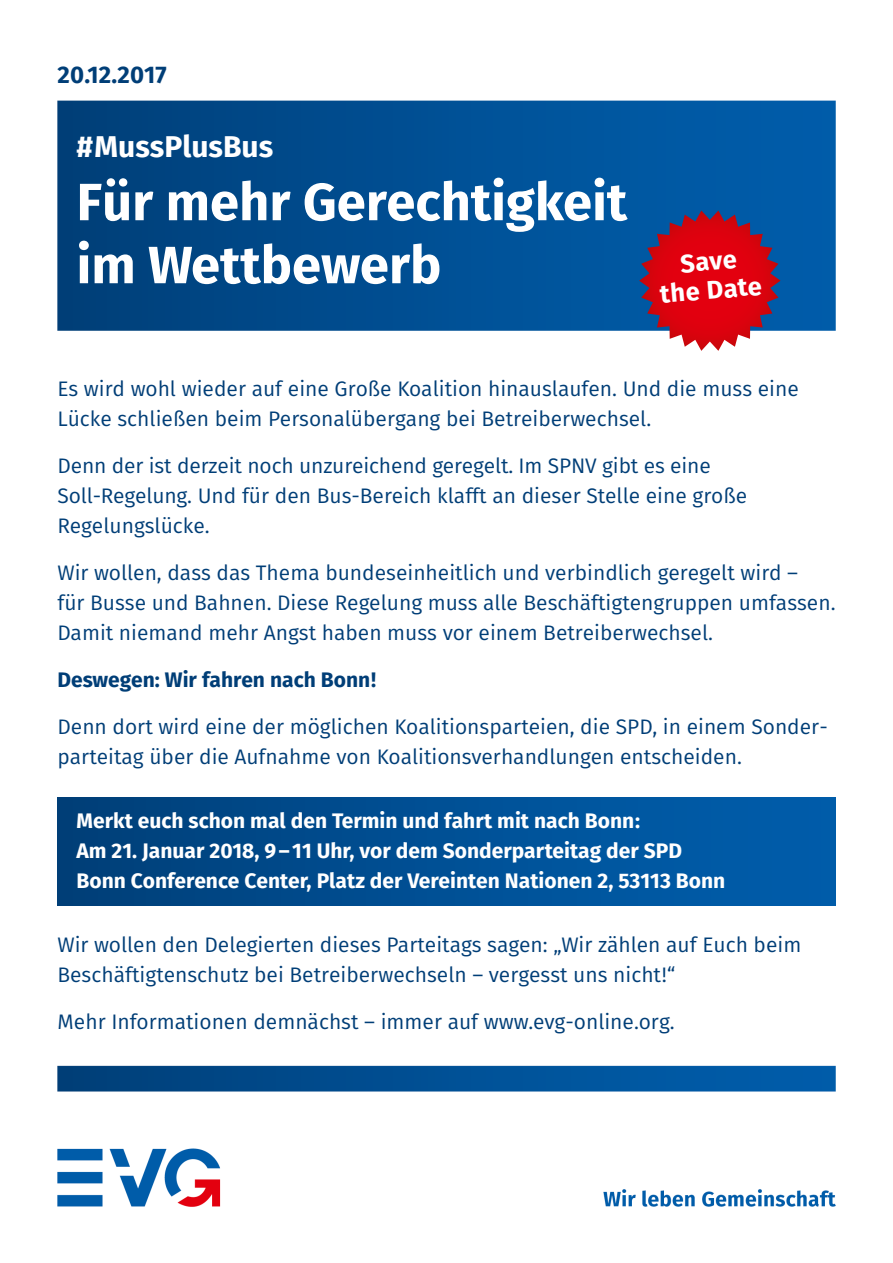
<style>
.page{position:relative;width:893px;height:1263px;background:#fff}
.page>*{position:absolute;margin:0;border:0;box-sizing:border-box;transform-origin:0 0}
.t1{font:700 52.5px/63px "Fira Sans";color:#fff}
.t2{font:700 30px "Fira Sans";color:#fff}
.t3{font:700 25.5px/28.5px "Fira Sans";color:#fff;text-align:center}
.t4{font:700 24px "Fira Sans";letter-spacing:.01em;color:#003e77}
.t5{font:21px/30px "Fira Sans";color:#003e77}
.t6{font:700 21px/30px "Fira Sans";color:#fff}
.t7{font:700 21px "Fira Sans";color:#003e77}
</style>
<div class="page">
<img style="left:57px;top:100px;width:779px;height:1107px">
<div style="left:57px;top:797px;width:779px;height:109px;background:linear-gradient(to right,#003f79,#005fae)"></div>
<svg style="left:639px;top:210px;width:141px;height:141px;background:#ae2e47"></svg>
<p class="t4" style="left:57px;top:54px;width:111px">20.12.2017</p>
<h2 class="t2" style="left:77px;top:121px;width:198px">#MussPlusBus</h2>
<h1 class="t1" style="left:77px;top:167px;width:552px">Für mehr Gerechtigkeit im Wettbewerb</h1>
<p class="t3" style="left:656px;top:250px;width:104px;rotate:-5deg">Save the Date</p>
<p class="t5" style="left:57px;top:373px;width:743px">Es wird wohl wieder auf eine Große Koalition hinauslaufen. Und die muss eine<br>Lücke schließen beim Personalübergang bei Betreiberwechsel.</p>
<p class="t5" style="left:57px;top:450px;width:691px">Denn der ist derzeit noch unzureichend geregelt. Im SPNV gibt es eine<br>Soll-Regelung. Und für den Bus-Bereich klafft an dieser Stelle eine große<br>Regelungslücke.</p>
<p class="t5" style="left:57px;top:557px;width:780px">Wir wollen, dass das Thema bundeseinheitlich und verbindlich geregelt wird –<br>für Busse und Bahnen. Diese Regelung muss alle Beschäftigtengruppen umfassen.<br>Damit niemand mehr Angst haben muss vor einem Betreiberwechsel.</p>
<p class="t7" style="left:57px;top:662px;width:320px">Deswegen: Wir fahren nach Bonn!</p>
<p class="t5" style="left:57px;top:711px;width:772px">Denn dort wird eine der möglichen Koalitionsparteien, die SPD, in einem Sonder&shy;parteitag über die Aufnahme von Koalitionsverhandlungen entscheiden.</p>
<p class="t6" style="left:77px;top:804px;width:650px">Merkt euch schon mal den Termin und fahrt mit nach Bonn:<br>Am 21. Januar 2018, 9–11 Uhr, vor dem Sonderparteitag der SPD<br>Bonn Conference Center, Platz der Vereinten Nationen 2, 53113 Bonn</p>
<p class="t5" style="left:57px;top:929px;width:745px">Wir wollen den Delegierten dieses Parteitags sagen: „Wir zählen auf Euch beim<br>Beschäftigtenschutz bei Betreiberwechseln – vergesst uns nicht!“</p>
<p class="t5" style="left:57px;top:1006px;width:619px">Mehr Informationen demnächst – immer auf www.evg-online.org.</p>
</div>
